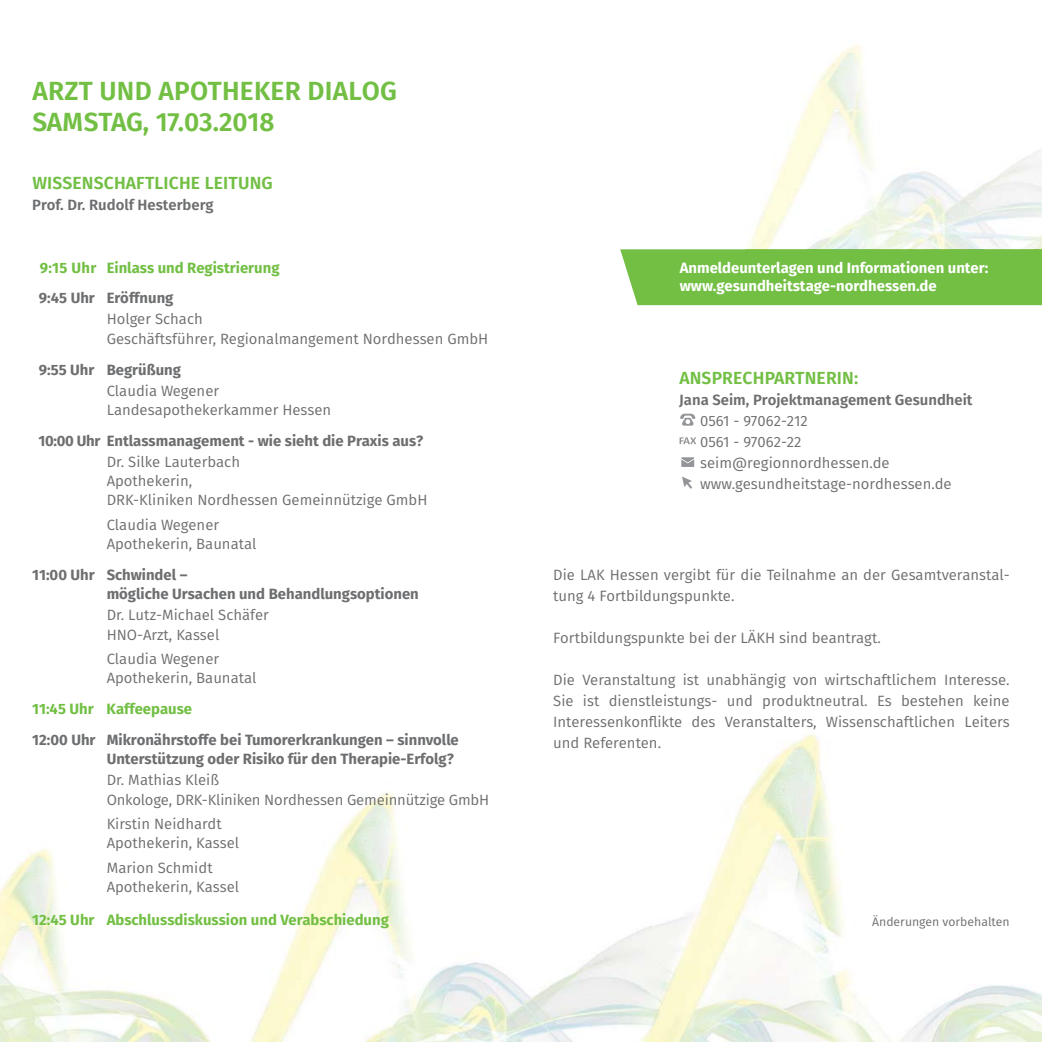
<style>
.page{position:relative;width:1042px;height:1042px;background:#fff}
.page>*{position:absolute;margin:0;border:0;box-sizing:border-box;transform-origin:0 0}
.t1{font:600 26.25px/31.5px "Fira Sans";letter-spacing:.01em;color:#72bf44}
.t2{font:600 17.5px "Fira Sans";letter-spacing:.01em;color:#72bf44}
.t3{font:14.88px/19.2px "Fira Sans";color:#6d6e70}
.t4{font:700 14.88px/19.2px "Fira Sans";color:#6d6e70}
.t5{font:700 14.88px "Fira Sans";color:#72bf44}
.t6{font:700 14.88px/17.5px "Fira Sans";color:#fff}
.t7{font:600 14.88px "Fira Sans";color:#6d6e70}
.t8{font:12.25px "Fira Sans";color:#6d6e70}
</style>
<div class="page">
<img style="left:0;top:734px;width:1042px;height:308px">
<svg style="left:680px;top:413px;width:16px;height:13px"></svg>
<svg style="left:679px;top:437px;width:17px;height:8px"></svg>
<svg style="left:681px;top:457px;width:14px;height:10px"></svg>
<svg style="left:682px;top:476px;width:10px;height:13px"></svg>
<div style="left:620px;top:249px;width:422px;height:56px;background:#72bf44"></div>
<img style="left:747px;top:45px;width:295px;height:205px">
<h1 class="t1" style="left:32px;top:76px;width:366px">ARZT UND APOTHEKER DIALOG<br>SAMSTAG, 17.03.2018</h1>
<p class="t2" style="left:32px;top:176px;width:242px">WISSENSCHAFTLICHE LEITUNG</p>
<p class="t7" style="left:32px;top:199px;width:183px">Prof. Dr. Rudolf Hesterberg</p>
<p class="t5" style="left:40px;top:261px;width:241px">9:15 Uhr Einlass und Registrierung</p>
<p class="t4" style="left:39px;top:289px;width:136px">9:45 Uhr Eröffnung</p>
<p class="t3" style="left:107px;top:310px;width:383px">Holger Schach<br>Geschäftsführer, Regionalmangement Nordhessen GmbH</p>
<p class="t4" style="left:39px;top:360px;width:144px">9:55 Uhr Begrüßung</p>
<p class="t3" style="left:107px;top:381px;width:226px">Claudia Wegener<br>Landesapothekerkammer Hessen</p>
<p class="t4" style="left:39px;top:432px;width:386px">10:00 Uhr Entlassmanagement - wie sieht die Praxis aus?</p>
<p class="t3" style="left:107px;top:453px;width:322px">Dr. Silke Lauterbach<br>Apothekerin,<br>DRK-Kliniken Nordhessen Gemeinnützige GmbH</p>
<p class="t3" style="left:107px;top:516px;width:151px">Claudia Wegener<br>Apothekerin, Baunatal</p>
<p class="t4" style="left:107px;top:566px;width:314px;text-indent:-74px">11:00 Uhr Schwindel –<br>mögliche Ursachen und Behandlungsoptionen</p>
<p class="t3" style="left:107px;top:606px;width:164px">Dr. Lutz-Michael Schäfer<br>HNO-Arzt, Kassel</p>
<p class="t3" style="left:107px;top:650px;width:151px">Claudia Wegener<br>Apothekerin, Baunatal</p>
<p class="t5" style="left:32px;top:703px;width:161px">11:45 Uhr Kaffeepause</p>
<p class="t4" style="left:107px;top:731px;width:354px;text-indent:-74px">12:00 Uhr Mikronährstoffe bei Tumorerkrankungen – sinnvolle<br>Unterstützung oder Risiko für den Therapie-Erfolg?</p>
<p class="t3" style="left:107px;top:771px;width:384px">Dr. Mathias Kleiß<br>Onkologe, DRK-Kliniken Nordhessen Gemeinnützige GmbH</p>
<p class="t3" style="left:107px;top:815px;width:134px">Kirstin Neidhardt<br>Apothekerin, Kassel</p>
<p class="t3" style="left:107px;top:859px;width:134px">Marion Schmidt<br>Apothekerin, Kassel</p>
<p class="t5" style="left:32px;top:913px;width:358px">12:45 Uhr Abschlussdiskussion und Verabschiedung</p>
<p class="t6" style="left:680px;top:260px;width:310px">Anmeldeunterlagen und Informationen unter: www.gesundheitstage-nordhessen.de</p>
<p class="t2" style="left:679px;top:370px;width:180px">ANSPRECHPARTNERIN:</p>
<p class="t7" style="left:679px;top:393px;width:295px">Jana Seim, Projektmanagement Gesundheit</p>
<p class="t3" style="left:700px;top:411px;width:253px;line-height:21px">0561 - 97062-212<br>0561 - 97062-22 seim@regionnordhessen.de www.gesundheitstage-nordhessen.de</p>
<p class="t3" style="left:553px;top:564px;width:458px;line-height:21px">Die LAK Hessen vergibt für die Teilnahme an der Gesamtveranstal&shy;tung 4 Fortbildungspunkte.</p>
<p class="t3" style="left:553px;top:628px;width:329px">Fortbildungspunkte bei der LÄKH sind beantragt.</p>
<p class="t3" style="left:553px;top:669px;width:458px;line-height:21px;text-align:justify">Die Veranstaltung ist unabhängig von wirtschaftlichem Interesse.<br>Sie ist dienstleistungs- und produktneutral. Es bestehen keine Interessenkonflikte des Veranstalters, Wissenschaftlichen Leiters und Referenten.</p>
<p class="t8" style="left:872px;top:916px;width:139px">Änderungen vorbehalten</p>
</div>
